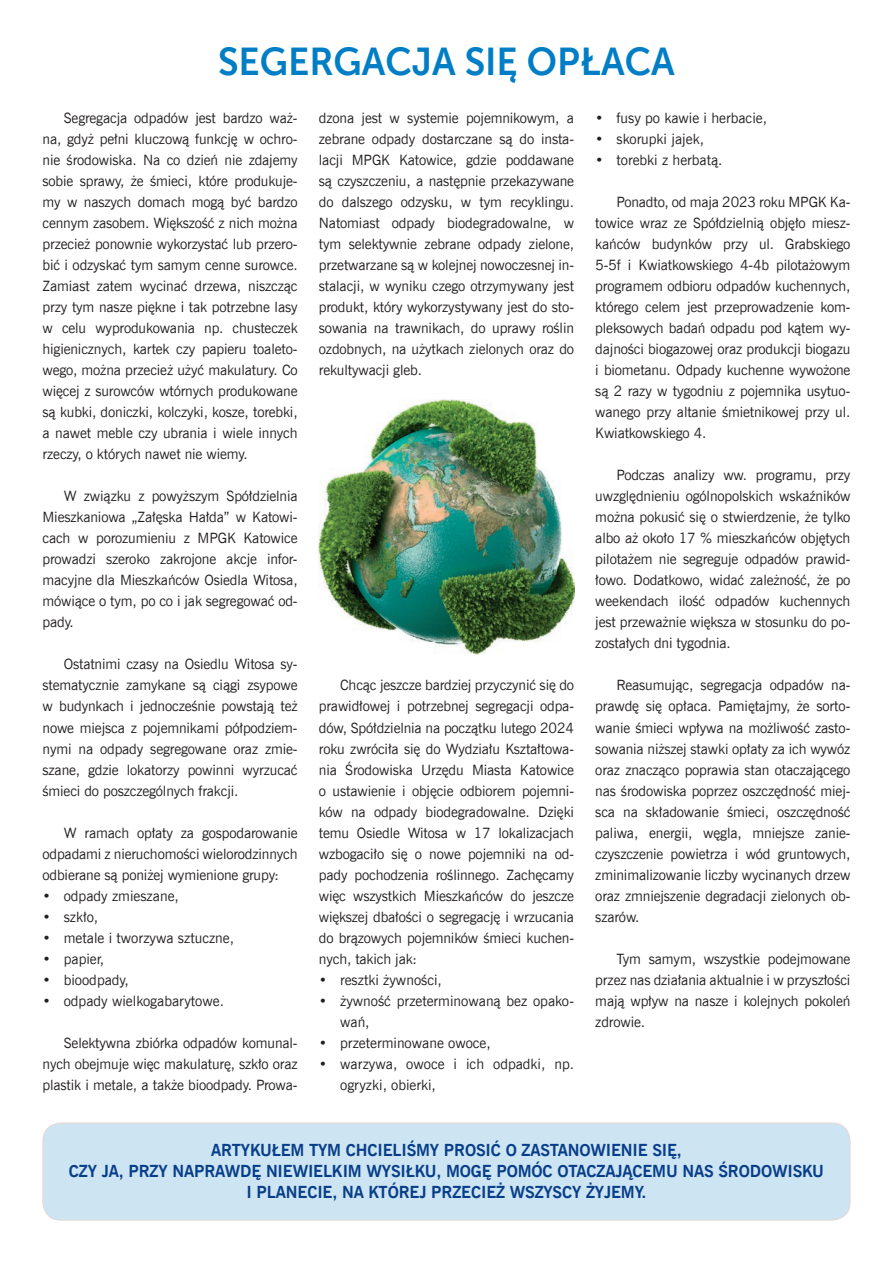
<style>
.page{position:relative;width:893px;height:1263px;background:#fff}
.page>*{position:absolute;margin:0;border:0;box-sizing:border-box;transform-origin:0 0}
.tytul{font:39px "Museo Sans 700";color:#007ec5;scale:.95 1}
.TEXT{font:700 16.5px "News Goth EU";letter-spacing:-.01em;color:#083e89}
.TEXT-2{font:14.25px/21px "News Goth EU";letter-spacing:-.01em;color:#231f20;text-align:justify}
.wciecie_01{font:14.25px/21px "News Goth EU";color:#231f20}
</style>
<div class="page">
<div style="left:43px;top:1123px;width:807px;height:97px;background:#cde5f3;border-radius:18px"></div>
<div style="left:43px;top:1123px;width:807px;height:97px;border:1px solid #7c2326;border-radius:18px"></div>
<img style="left:319px;top:400px;width:255px;height:254px">
<p class="tytul" style="left:218px;top:39px;width:482px">SEGERGACJA SIĘ OPŁACA</p>
<p class="TEXT-2" style="left:319px;top:108px;width:257px">dzona jest w systemie pojemnikowym, a zebrane odpady dostarczane są do insta&shy;lacji MPGK Katowice, gdzie poddawane są czyszczeniu, a następnie przekazywane do dalszego odzysku, w tym recyklingu.<br>Natomiast odpady biodegradowalne, w tym selektywnie zebrane odpady zielone, przetwarzane są w kolejnej nowoczesnej in&shy;stalacji, w wyniku czego otrzymywany jest produkt, który wykorzystywany jest do sto&shy;sowania na trawnikach, do uprawy roślin ozdobnych, na użytkach zielonych oraz do rekultywacji gleb.</p>
<p class="TEXT-2" style="left:43px;top:108px;width:257px;text-indent:21px">Segregacja odpadów jest bardzo waż&shy;na, gdyż pełni kluczową funkcję w ochro&shy;nie środowiska. Na co dzień nie zdajemy sobie sprawy, że śmieci, które produkuje&shy;my w naszych domach mogą być bardzo cennym zasobem. Większość z nich można przecież ponownie wykorzystać lub przero&shy;bić i odzyskać tym samym cenne surowce.<br>Zamiast zatem wycinać drzewa, niszcząc przy tym nasze piękne i tak potrzebne lasy w celu wyprodukowania np. chusteczek higienicznych, kartek czy papieru toaleto&shy;wego, można przecież użyć makulatury. Co więcej z surowców wtórnych produkowane są kubki, doniczki, kolczyki, kosze, torebki, a nawet meble czy ubrania i wiele innych rzeczy, o których nawet nie wiemy.</p>
<p class="TEXT-2" style="left:43px;top:486px;width:257px;text-indent:21px">W związku z powyższym Spółdzielnia Mieszkaniowa „Załęska Hałda” w Katowi&shy;cach w porozumieniu z MPGK Katowice prowadzi szeroko zakrojone akcje infor&shy;macyjne dla Mieszkańców Osiedla Witosa, mówiące o tym, po co i jak segregować od&shy;pady.</p>
<p class="TEXT-2" style="left:43px;top:654px;width:257px;text-indent:21px">Ostatnimi czasy na Osiedlu Witosa sy&shy;stematycznie zamykane są ciągi zsypowe w budynkach i jednocześnie powstają też nowe miejsca z pojemnikami półpodziem&shy;nymi na odpady segregowane oraz zmie&shy;szane, gdzie lokatorzy powinni wyrzucać śmieci do poszczególnych frakcji.</p>
<p class="TEXT-2" style="left:43px;top:822px;width:257px;text-indent:21px">W ramach opłaty za gospodarowanie odpadami z nieruchomości wielorodzinnych odbierane są poniżej wymienione grupy:</p>
<p class="wciecie_01" style="left:43px;top:885px;width:138px">• odpady zmieszane,</p>
<p class="wciecie_01" style="left:43px;top:906px;width:57px">• szkło,</p>
<p class="wciecie_01" style="left:43px;top:927px;width:193px">• metale i tworzywa sztuczne,</p>
<p class="wciecie_01" style="left:43px;top:948px;width:63px">• papier,</p>
<p class="wciecie_01" style="left:43px;top:969px;width:88px">• bioodpady,</p>
<p class="wciecie_01" style="left:43px;top:990px;width:183px">• odpady wielkogabarytowe.</p>
<p class="TEXT-2" style="left:43px;top:1032px;width:257px;text-indent:21px">Selektywna zbiórka odpadów komunal&shy;nych obejmuje więc makulaturę, szkło oraz plastik i metale, a także bioodpady. Prowa-</p>
<p class="wciecie_01" style="left:595px;top:108px;width:173px">• fusy po kawie i herbacie,</p>
<p class="wciecie_01" style="left:595px;top:129px;width:110px">• skorupki jajek,</p>
<p class="wciecie_01" style="left:595px;top:150px;width:129px">• torebki z herbatą.</p>
<p class="TEXT-2" style="left:595px;top:192px;width:257px;text-indent:21px">Ponadto, od maja 2023 roku MPGK Ka&shy;towice wraz ze Spółdzielnią objęło miesz&shy;kańców budynków przy ul. Grabskiego 5-5f i Kwiatkowskiego 4-4b pilotażowym programem odbioru odpadów kuchennych, którego celem jest przeprowadzenie kom&shy;pleksowych badań odpadu pod kątem wy&shy;dajności biogazowej oraz produkcji biogazu i biometanu. Odpady kuchenne wywożone są 2 razy w tygodniu z pojemnika usytuo&shy;wanego przy altanie śmietnikowej przy ul.<br>Kwiatkowskiego 4.</p>
<p class="TEXT-2" style="left:595px;top:465px;width:257px;text-indent:21px">Podczas analizy ww. programu, przy uwzględnieniu ogólnopolskich wskaźników można pokusić się o stwierdzenie, że tylko albo aż około 17 % mieszkańców objętych pilotażem nie segreguje odpadów prawid&shy;łowo. Dodatkowo, widać zależność, że po weekendach ilość odpadów kuchennych jest przeważnie większa w stosunku do po&shy;zostałych dni tygodnia.</p>
<p class="TEXT-2" style="left:595px;top:675px;width:257px;text-indent:21px">Reasumując, segregacja odpadów na&shy;prawdę się opłaca. Pamiętajmy, że sorto&shy;wanie śmieci wpływa na możliwość zasto&shy;sowania niższej stawki opłaty za ich wywóz oraz znacząco poprawia stan otaczającego nas środowiska poprzez oszczędność miej&shy;sca na składowanie śmieci, oszczędność paliwa, energii, węgla, mniejsze zanie&shy;czyszczenie powietrza i wód gruntowych, zminimalizowanie liczby wycinanych drzew oraz zmniejszenie degradacji zielonych ob&shy;szarów.</p>
<p class="TEXT-2" style="left:595px;top:948px;width:257px;text-indent:21px">Tym samym, wszystkie podejmowane przez nas działania aktualnie i w przyszłości mają wpływ na nasze i kolejnych pokoleń zdrowie.</p>
<p class="TEXT-2" style="left:319px;top:675px;width:257px;text-indent:21px">Chcąc jeszcze bardziej przyczynić się do prawidłowej i potrzebnej segregacji odpa&shy;dów, Spółdzielnia na początku lutego 2024 roku zwróciła się do Wydziału Kształtowa&shy;nia Środowiska Urzędu Miasta Katowice o ustawienie i objęcie odbiorem pojemni&shy;ków na odpady biodegradowalne. Dzięki temu Osiedle Witosa w 17 lokalizacjach wzbogaciło się o nowe pojemniki na od&shy;pady pochodzenia roślinnego. Zachęcamy więc wszystkich Mieszkańców do jeszcze większej dbałości o segregację i wrzucania do brązowych pojemników śmieci kuchen&shy;nych, takich jak:</p>
<p class="wciecie_01" style="left:319px;top:969px;width:124px">• resztki żywności,</p>
<p class="wciecie_01" style="left:340px;top:990px;width:235px;text-indent:-21px">• żywność przeterminowaną bez opako&shy;wań,</p>
<p class="wciecie_01" style="left:319px;top:1032px;width:173px">• przeterminowane owoce,</p>
<p class="wciecie_01" style="left:340px;top:1053px;width:235px;text-indent:-21px">• warzywa, owoce i ich odpadki, np. ogryzki, obierki,</p>
<p class="TEXT" style="left:211px;top:1140px;width:472px">ARTYKUŁEM TYM CHCIELIŚMY PROSIĆ O ZASTANOWIENIE SIĘ,</p>
<p class="TEXT" style="left:69px;top:1161px;width:757px">CZY JA, PRZY NAPRAWDĘ NIEWIELKIM WYSIŁKU, MOGĘ POMÓC OTACZAJĄCEMU NAS ŚRODOWISKU</p>
<p class="TEXT" style="left:246px;top:1182px;width:402px">I PLANECIE, NA KTÓREJ PRZECIEŻ WSZYSCY ŻYJEMY.</p>
</div>
